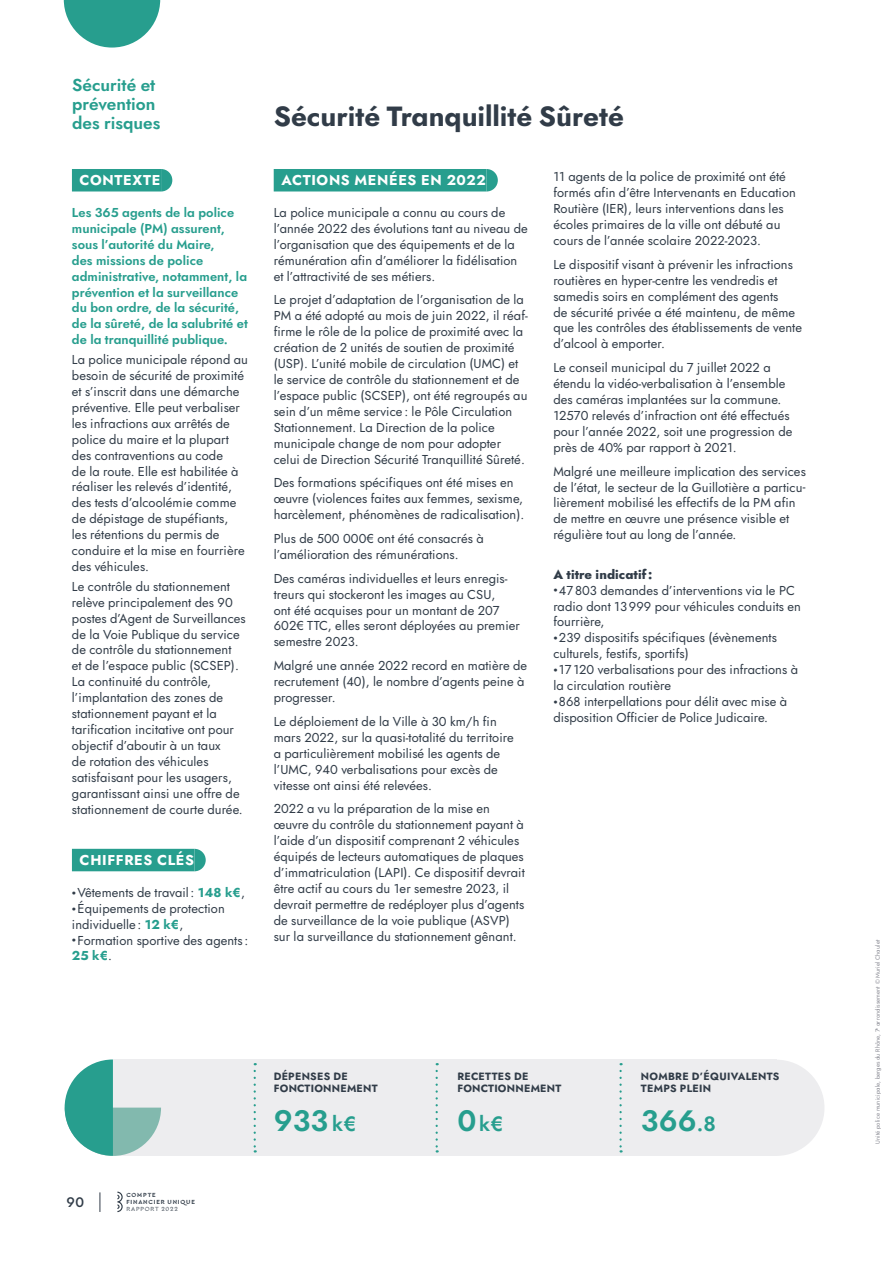
<style>
.page{position:relative;width:893px;height:1263px;background:#fff}
.page>*{position:absolute;margin:0;border:0;box-sizing:border-box;transform-origin:0 0}
.t1{font:600 29.55px "Jost";letter-spacing:.005em;color:#279e8e}
.t2{font:700 27.75px "Jost";color:#313c48}
.t3{font:600 20.7px "Jost";color:#279e8e}
.t4{font:600 17.25px/18.9px "Jost";color:#279e8e}
.t5{font:700 14.25px "Jost";letter-spacing:.05em;color:#fff}
.t6{font:500 13.8px "Jost";color:#313c48}
.t7{font:12.9px/15.9px "Jost";letter-spacing:.005em;color:#313c48}
.t8{font:600 12.9px/15.9px "Jost";letter-spacing:.005em;color:#279e8e}
.t9{font:800 12.9px "Jost";letter-spacing:.005em;color:#313c48}
.t10{font:700 10.5px/12px "Jost";letter-spacing:.025em;color:#313c48}
.t11{font:700 6.15px/6.4px "Cera Stencil PRO";letter-spacing:.135em;color:#313c48}
.t12{font:6.15px "Cera Stencil PRO";letter-spacing:.125em;color:#313c48}
.t13{font:6px "Jost";letter-spacing:.01em;color:#8a8b94}
.s1{font-weight:900}
.s2{font-weight:700;color:#279e8e}
.s3{font-size:20.7px}
.s4{font-size:29.55px}
</style>
<div class="page">
<div style="left:274px;top:169px;width:213px;height:22px;background:#279e8e"></div>
<svg style="left:487px;top:169px;width:11px;height:22px"></svg>
<div style="left:113px;top:1060px;width:663px;height:96px;background:#ededef"></div>
<svg style="left:776px;top:1060px;width:48px;height:96px"></svg>
<svg style="left:254px;top:1071px;width:2px;height:81px"></svg>
<svg style="left:436px;top:1071px;width:2px;height:81px"></svg>
<svg style="left:619px;top:1071px;width:3px;height:81px"></svg>
<svg style="left:65px;top:1059px;width:96px;height:97px"></svg>
<div style="left:72px;top:169px;width:89px;height:22px;background:#279e8e"></div>
<div style="left:72px;top:849px;width:122px;height:22px;background:#279e8e"></div>
<svg style="left:161px;top:169px;width:11px;height:22px"></svg>
<svg style="left:194px;top:849px;width:12px;height:22px"></svg>
<svg style="left:64px;top:0;width:96px;height:48px"></svg>
<svg style="left:100px;top:1192px;width:1px;height:20px"></svg>
<svg style="left:117px;top:1191px;width:6px;height:21px"></svg>
<h3 class="t4" style="left:72px;top:75px;width:90px">Sécurité et prévention des risques</h3>
<p class="t5" style="left:80px;top:170px;width:82px">CONTEXTE</p>
<p class="t8" style="left:72px;top:205px;width:177px">Les 365 agents de la police municipale (PM) assurent, sous l’autorité du Maire,<br>des missions de police administrative, notamment, la prévention et la surveillance du bon ordre, de la sécurité, de la sûreté, de la salubrité et de la tranquillité publique.</p>
<p class="t7" style="left:72px;top:352px;width:178px">La police municipale répond au besoin de sécurité de proximité et s’inscrit dans une démarche préventive. Elle peut verbaliser les infractions aux arrêtés de police du maire et la plupart des contraventions au code<br>de la route. Elle est habilitée à réaliser les relevés d’identité, des tests d’alcoolémie comme de dépistage de stupéfiants,<br>les rétentions du permis de conduire et la mise en fourrière des véhicules.</p>
<p class="t7" style="left:72px;top:578px;width:175px">Le contrôle du stationnement relève principalement des 90 postes d’Agent de Surveillances de la Voie Publique du service de contrôle du stationnement<br>et de l’espace public (SCSEP).<br>La continuité du contrôle, l’implantation des zones de stationnement payant et la tarification incitative ont pour objectif d’aboutir à un taux<br>de rotation des véhicules satisfaisant pour les usagers, garantissant ainsi une offre de stationnement de courte durée.</p>
<p class="t5" style="left:80px;top:850px;width:116px">CHIFFRES CLÉS</p>
<p class="t7" style="left:72px;top:884px;width:175px"><span class="s1">•</span>Vêtements de travail: <span class="s2">148 k€</span>,</p>
<p class="t7" style="left:72px;top:900px;width:154px"><span class="s1">•</span>Équipements de protection individuelle : <span class="s2">12 k€</span>,</p>
<p class="t7" style="left:72px;top:932px;width:178px"><span class="s1">•</span> Formation sportive des agents :<br><span class="s2">25 k€</span>.</p>
<h2 class="t2" style="left:274px;top:97px;width:352px">Sécurité Tranquillité Sûreté</h2>
<p class="t5" style="left:281px;top:170px;width:206px">ACTIONS MENÉES EN 2022</p>
<p class="t7" style="left:274px;top:205px;width:255px">La police municipale a connu au cours de l’année 2022 des évolutions tant au niveau de l’organisation que des équipements et de la rémunération afin d’améliorer la fidélisation et l’attractivité de ses métiers.</p>
<p class="t7" style="left:274px;top:292px;width:256px">Le projet d’adaptation de l’organisation de la PM a été adopté au mois de juin 2022, il réaf&shy;firme le rôle de la police de proximité avec la création de 2 unités de soutien de proximité (USP). L’unité mobile de circulation (UMC) et le service de contrôle du stationnement et de l’espace public (SCSEP), ont été regroupés au sein d’un même service : le Pôle Circulation Stationnement. La Direction de la police municipale change de nom pour adopter celui de Direction Sécurité Tranquillité Sûreté.</p>
<p class="t7" style="left:274px;top:475px;width:252px">Des formations spécifiques ont été mises en œuvre (violences faites aux femmes, sexisme, harcèlement, phénomènes de radicalisation).</p>
<p class="t7" style="left:274px;top:531px;width:212px">Plus de 500 000€ ont été consacrés à l’amélioration des rémunérations.</p>
<p class="t7" style="left:274px;top:570px;width:248px">Des caméras individuelles et leurs enregis&shy;treurs qui stockeront les images au CSU,<br>ont été acquises pour un montant de 207<br>602€ TTC, elles seront déployées au premier semestre 2023.</p>
<p class="t7" style="left:274px;top:658px;width:255px">Malgré une année 2022 record en matière de recrutement (40), le nombre d’agents peine à progresser.</p>
<p class="t7" style="left:274px;top:713px;width:241px">Le déploiement de la Ville à 30 km/h fin mars 2022, sur la quasi-totalité du territoire a particulièrement mobilisé les agents de l’UMC, 940 verbalisations pour excès de vitesse ont ainsi été relevées.</p>
<p class="t7" style="left:274px;top:801px;width:253px">2022 a vu la préparation de la mise en œuvre du contrôle du stationnement payant à l’aide d’un dispositif comprenant 2 véhicules équipés de lecteurs automatiques de plaques d’immatriculation (LAPI). Ce dispositif devrait être actif au cours du 1er semestre 2023, il devrait permettre de redéployer plus d’agents de surveillance de la voie publique (ASVP) sur la surveillance du stationnement gênant.</p>
<p class="t7" style="left:553px;top:169px;width:244px">11 agents de la police de proximité ont été formés afin d’être Intervenants en Education Routière (IER), leurs interventions dans les écoles primaires de la ville ont débuté au cours de l’année scolaire 2022-2023.</p>
<p class="t7" style="left:553px;top:256px;width:250px">Le dispositif visant à prévenir les infractions routières en hyper-centre les vendredis et samedis soirs en complément des agents<br>de sécurité privée a été maintenu, de même que les contrôles des établissements de vente d’alcool à emporter.</p>
<p class="t7" style="left:553px;top:360px;width:241px">Le conseil municipal du 7 juillet 2022 a étendu la vidéo-verbalisation à l’ensemble des caméras implantées sur la commune.<br>12570 relevés d’infraction ont été effectués pour l’année 2022, soit une progression de près de 40% par rapport à 2021.</p>
<p class="t7" style="left:553px;top:463px;width:254px">Malgré une meilleure implication des services de l’état, le secteur de la Guillotière a particu&shy;lièrement mobilisé les effectifs de la PM afin de mettre en œuvre une présence visible et régulière tout au long de l’année.</p>
<p class="t9" style="left:553px;top:565px;width:101px">A titre indicatif:</p>
<p class="t7" style="left:553px;top:582px;width:249px"><span class="s1">•</span>47803 demandes d’interventions via le PC radio dont 13999 pour véhicules conduits en fourrière,</p>
<p class="t7" style="left:553px;top:630px;width:225px"><span class="s1">•</span>239 dispositifs spécifiques (évènements culturels, festifs, sportifs)</p>
<p class="t7" style="left:553px;top:662px;width:246px"><span class="s1">•</span> 17 120 verbalisations pour des infractions à la circulation routière</p>
<p class="t7" style="left:553px;top:694px;width:235px"><span class="s1">•</span>868 interpellations pour délit avec mise à disposition Officier de Police Judicaire.</p>
<p class="t6" style="left:67px;top:1193px;width:19px">90</p>
<p class="t11" style="left:126px;top:1192px;width:70px">COMPTE<br>FINANCIER UNIQUE</p>
<p class="t12" style="left:126px;top:1204px;width:53px">RAPPORT 2022</p>
<p class="t10" style="left:274px;top:1070px;width:106px">DÉPENSES DE<br>FONCTIONNEMENT</p>
<h1 class="t1" style="left:274px;top:1101px;width:84px">933 <span class="s3">k€</span></h1>
<p class="t10" style="left:457px;top:1070px;width:106px">RECETTES DE<br>FONCTIONNEMENT</p>
<h3 class="t3" style="left:457px;top:1110px;width:48px"><span class="s4">0</span>k€</h3>
<p class="t10" style="left:641px;top:1070px;width:140px">NOMBRE D’ÉQUIVALENTS<br>TEMPS PLEIN</p>
<h1 class="t1" style="left:641px;top:1101px;width:76px">366<span class="s3">.8</span></h1>
<p class="t13" style="left:874px;top:1144px;width:206px;rotate:-90deg">Unité police municipale, berges du Rhône, 7<sup>e</sup> arrondissement © Muriel Chaulet</p>
</div>
